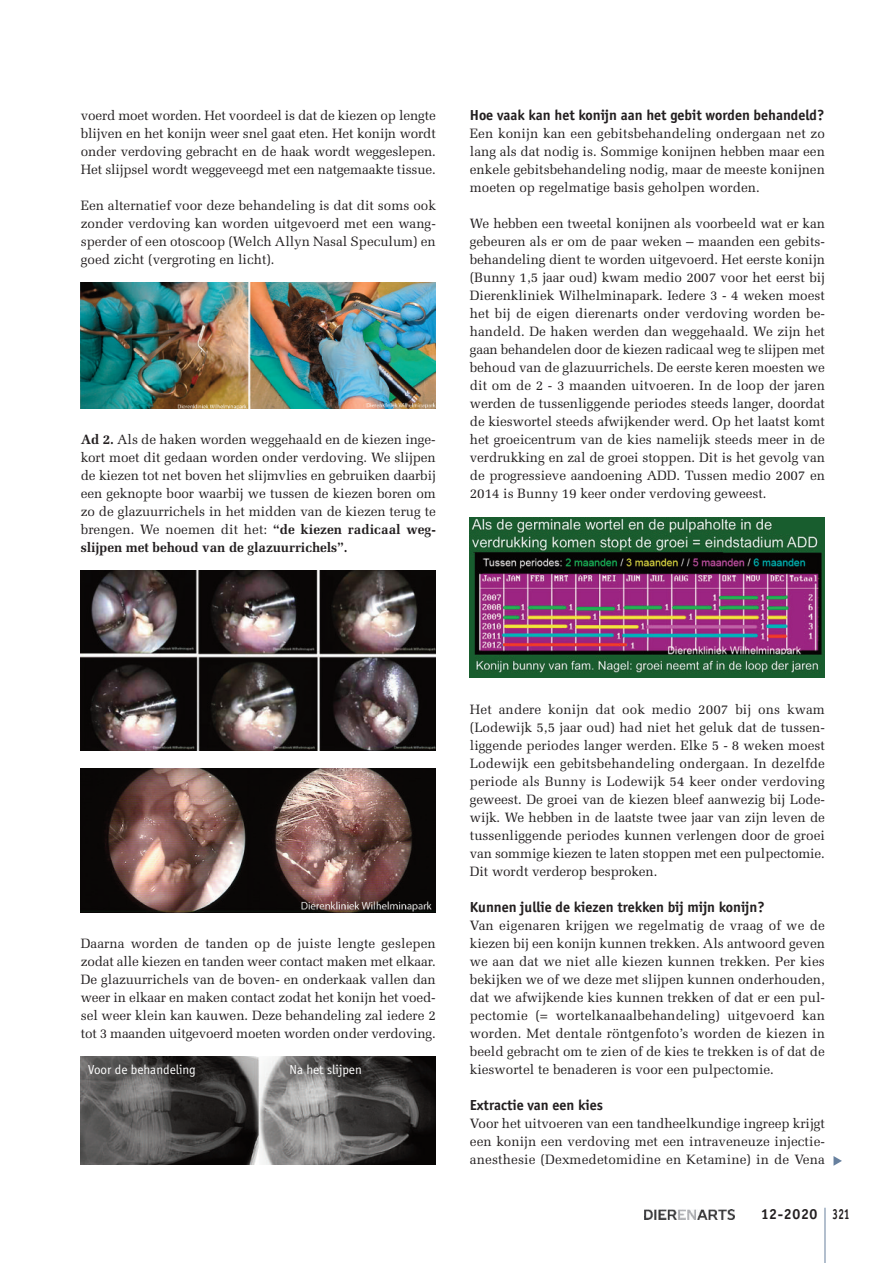
<style>
.page{position:relative;width:893px;height:1263px;background:#fff}
.page>*{position:absolute;margin:0;border:0;box-sizing:border-box;transform-origin:0 0}
.t1{font:700 15px "Officina Sans";color:#231f20}
.t2{font:700 15px "Officina Sans";letter-spacing:.05em;color:#231f20}
.t3{font:13.5px/18px "Melior";letter-spacing:-.005em;color:#231f20;text-align:justify}
.t4{font:13.5px "Officina Sans";color:#fff}
.s1{font-weight:700}
</style>
<div class="page">
<hr style="left:825px;top:1208px;width:1px;height:55px;background:#67809e">
<img style="left:644px;top:1209px;width:91px;height:10px">
<svg style="left:833px;top:1156px;width:9px;height:10px"></svg>
<img style="left:81px;top:282px;width:355px;height:126px">
<img style="left:81px;top:570px;width:355px;height:180px">
<img style="left:81px;top:768px;width:355px;height:144px">
<img style="left:81px;top:1056px;width:355px;height:108px">
<img style="left:470px;top:517px;width:355px;height:160px">
<p class="t3" style="left:81px;top:106px;width:357px">voerd moet worden. Het voordeel is dat de kiezen op lengte blijven en het konijn weer snel gaat eten. Het konijn wordt onder verdoving gebracht en de haak wordt weggeslepen.<br>Het slijpsel wordt weggeveegd met een natgemaakte tissue.</p>
<p class="t3" style="left:81px;top:196px;width:357px">Een alternatief voor deze behandeling is dat dit soms ook zonder verdoving kan worden uitgevoerd met een wang&shy;sperder of een otoscoop (Welch Allyn Nasal Speculum) en goed zicht (vergroting en licht).</p>
<p class="t3" style="left:81px;top:430px;width:357px"><span class="s1">Ad 2.</span> Als de haken worden weggehaald en de kiezen inge&shy;kort moet dit gedaan worden onder verdoving. We slijpen de kiezen tot net boven het slijmvlies en gebruiken daarbij een geknopte boor waarbij we tussen de kiezen boren om zo de glazuurrichels in het midden van de kiezen terug te brengen. We noemen dit het: <span class="s1">“de kiezen radicaal weg&shy;slijpen met behoud van de glazuurrichels”.</span></p>
<p class="t1" style="left:470px;top:106px;width:356px">Hoe vaak kan het konijn aan het gebit worden behandeld?</p>
<p class="t3" style="left:470px;top:124px;width:357px">Een konijn kan een gebitsbehandeling ondergaan net zo lang als dat nodig is. Sommige konijnen hebben maar een enkele gebitsbehandeling nodig, maar de meeste konijnen moeten op regelmatige basis geholpen worden.</p>
<p class="t3" style="left:470px;top:214px;width:357px">We hebben een tweetal konijnen als voorbeeld wat er kan gebeuren als er om de paar weken – maanden een gebits&shy;behandeling dient te worden uitgevoerd. Het eerste konijn (Bunny 1,5 jaar oud) kwam medio 2007 voor het eerst bij Dierenkliniek Wilhelminapark. Iedere 3 - 4 weken moest het bij de eigen dierenarts onder verdoving worden be&shy;handeld. De haken werden dan weggehaald. We zijn het gaan behandelen door de kiezen radicaal weg te slijpen met behoud van de glazuurrichels. De eerste keren moesten we dit om de 2 - 3 maanden uitvoeren. In de loop der jaren werden de tussenliggende periodes steeds langer, doordat de kieswortel steeds afwijkender werd. Op het laatst komt het groeicentrum van de kies namelijk steeds meer in de verdrukking en zal de groei stoppen. Dit is het gevolg van de progressieve aandoening ADD. Tussen medio 2007 en 2014 is Bunny 19 keer onder verdoving geweest.</p>
<p class="t3" style="left:81px;top:934px;width:357px">Daarna worden de tanden op de juiste lengte geslepen zodat alle kiezen en tanden weer contact maken met elkaar.<br>De glazuurrichels van de boven- en onderkaak vallen dan weer in elkaar en maken contact zodat het konijn het voed&shy;sel weer klein kan kauwen. Deze behandeling zal iedere 2 tot 3 maanden uitgevoerd moeten worden onder verdoving.</p>
<p class="t4" style="left:88px;top:1061px;width:109px">Voor de behandeling</p>
<p class="t4" style="left:290px;top:1061px;width:74px">Na het slijpen</p>
<p class="t3" style="left:470px;top:700px;width:357px">Het andere konijn dat ook medio 2007 bij ons kwam (Lodewijk 5,5 jaar oud) had niet het geluk dat de tussen&shy;liggende periodes langer werden. Elke 5 - 8 weken moest Lodewijk een gebitsbehandeling ondergaan. In dezelfde periode als Bunny is Lodewijk 54 keer onder verdoving geweest. De groei van de kiezen bleef aanwezig bij Lode&shy;wijk. We hebben in de laatste twee jaar van zijn leven de tussenliggende periodes kunnen verlengen door de groei van sommige kiezen te laten stoppen met een pulpectomie.<br>Dit wordt verderop besproken.</p>
<p class="t1" style="left:470px;top:898px;width:296px">Kunnen jullie de kiezen trekken bij mijn konijn?</p>
<p class="t3" style="left:470px;top:916px;width:357px">Van eigenaren krijgen we regelmatig de vraag of we de kiezen bij een konijn kunnen trekken. Als antwoord geven we aan dat we niet alle kiezen kunnen trekken. Per kies bekijken we of we deze met slijpen kunnen onderhouden, dat we afwijkende kies kunnen trekken of dat er een pul&shy;pectomie (= wortelkanaalbehandeling) uitgevoerd kan worden. Met dentale röntgenfoto’s worden de kiezen in beeld gebracht om te zien of de kies te trekken is of dat de kieswortel te benaderen is voor een pulpectomie.</p>
<p class="t1" style="left:470px;top:1096px;width:135px">Extractie van een kies</p>
<p class="t3" style="left:470px;top:1114px;width:357px">Voor het uitvoeren van een tandheelkundige ingreep krijgt een konijn een verdoving met een intraveneuze injectie&shy;anesthesie (Dexmedetomidine en Ketamine) in de Vena</p>
<p class="t2" style="left:761px;top:1205px;width:90px">12-2020 321</p>
</div>
